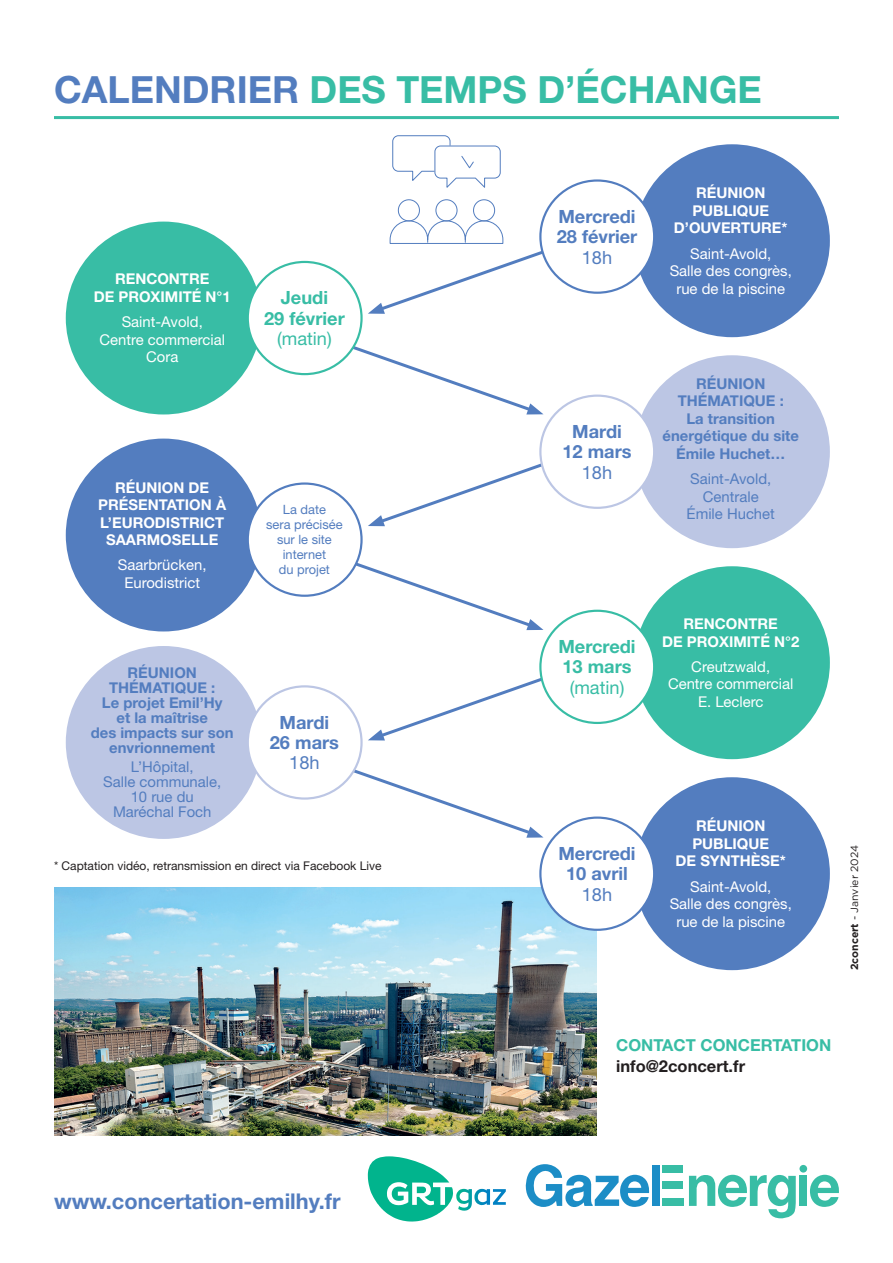
<style>
.page{position:relative;width:893px;height:1263px;background:#fff}
.page>*{position:absolute;margin:0;border:0;box-sizing:border-box;transform-origin:0 0}
.t1{font:700 37.5px "Helvetica Neue LT Std";color:#38bda5}
.t2{font:700 21.75px "Helvetica Neue LT Std";color:#537dbf}
.t3{font:700 18.15px/20.4px "Helvetica Neue LT Std";color:#537dbf;text-align:center}
.t4{font:700 18.15px/20.4px "Helvetica Neue LT Std";color:#38bda5;text-align:center}
.t5{font:18.15px "Helvetica Neue LT Std";color:#38bda5}
.t6{font:18.15px "Helvetica Neue LT Std";color:#537dbf}
.t7{font:700 16.5px "Helvetica Neue LT Std";color:#38bda5}
.t8{font:700 16.5px "Helvetica Neue LT Std";color:#231f20}
.t9{font:14.85px/17.5px "Helvetica Neue LT Std";color:#fff;text-align:center}
.t10{font:700 14.85px/17.5px "Helvetica Neue LT Std";color:#fff;text-align:center}
.t11{font:700 14.85px/15px "Helvetica Neue LT Std";color:#537dbf;text-align:center}
.t12{font:14.85px/15px "Helvetica Neue LT Std";color:#537dbf;text-align:center}
.t13{font:12.9px/15px "Helvetica Neue LT Std";color:#537dbf;text-align:center}
.t14{font:12px "Helvetica Neue LT Std";color:#231f20}
.t15{font:10.5px "Gotham";color:#231f20}
.s1{color:#537dbf}
.s2{font-weight:700}
</style>
<div class="page">
<img style="left:54px;top:887px;width:542px;height:249px">
<div style="left:662px;top:1165px;width:21px;height:7px;background:#38bda5"></div>
<div style="left:662px;top:1181px;width:20px;height:7px;background:#38bda5"></div>
<div style="left:662px;top:1198px;width:21px;height:8px;background:#38bda5"></div>
<div style="left:799px;top:1176px;width:8px;height:30px;background:#38bda5"></div>
<svg style="left:526px;top:1164px;width:124px;height:43px"></svg>
<svg style="left:810px;top:1175px;width:29px;height:32px"></svg>
<svg style="left:689px;top:1175px;width:107px;height:43px"></svg>
<div style="left:652px;top:1165px;width:8px;height:41px;background:#1c8dc6"></div>
<div style="left:799px;top:1165px;width:8px;height:7px;background:#38bda5;border-radius:50%"></div>
<svg style="left:368px;top:1156px;width:138px;height:65px"></svg>
<hr style="left:54px;top:116px;width:785px;height:3px;background:#38bda5">
<svg style="left:313px;top:334px;width:230px;height:81px"></svg>
<svg style="left:313px;top:547px;width:230px;height:83px"></svg>
<svg style="left:318px;top:758px;width:225px;height:80px"></svg>
<svg style="left:368px;top:444px;width:221px;height:82px"></svg>
<svg style="left:368px;top:658px;width:221px;height:83px"></svg>
<svg style="left:368px;top:198px;width:221px;height:116px"></svg>
<svg style="left:392px;top:135px;width:109px;height:53px"></svg>
<div style="left:66px;top:222px;width:195px;height:192px;background:#38bda5;border-radius:50%"></div>
<div style="left:248px;top:262px;width:114px;height:112px;background:#fff;border-radius:50%"></div>
<div style="left:247px;top:261px;width:116px;height:114px;border:2px solid #38bda5;border-radius:50%"></div>
<div style="left:66px;top:439px;width:195px;height:192px;background:#537dbf;border-radius:50%"></div>
<div style="left:248px;top:483px;width:114px;height:113px;background:#fff;border-radius:50%"></div>
<div style="left:247px;top:482px;width:116px;height:115px;border:2px solid #537dbf;border-radius:50%"></div>
<div style="left:66px;top:646px;width:195px;height:193px;background:#bcc6e4;border-radius:50%"></div>
<div style="left:248px;top:686px;width:114px;height:112px;background:#fff;border-radius:50%"></div>
<div style="left:247px;top:685px;width:116px;height:115px;border:2px solid #bcc6e4;border-radius:50%"></div>
<div style="left:634px;top:144px;width:196px;height:193px;background:#537dbf;border-radius:50%"></div>
<div style="left:540px;top:181px;width:114px;height:112px;background:#fff;border-radius:50%"></div>
<div style="left:539px;top:179px;width:116px;height:115px;border:2px solid #537dbf;border-radius:50%"></div>
<div style="left:634px;top:355px;width:196px;height:193px;background:#bcc6e4;border-radius:50%"></div>
<div style="left:540px;top:396px;width:114px;height:112px;background:#fff;border-radius:50%"></div>
<div style="left:539px;top:395px;width:116px;height:114px;border:2px solid #bcc6e4;border-radius:50%"></div>
<div style="left:634px;top:566px;width:196px;height:193px;background:#38bda5;border-radius:50%"></div>
<div style="left:540px;top:611px;width:114px;height:112px;background:#fff;border-radius:50%"></div>
<div style="left:539px;top:610px;width:116px;height:114px;border:2px solid #38bda5;border-radius:50%"></div>
<div style="left:634px;top:777px;width:196px;height:193px;background:#537dbf;border-radius:50%"></div>
<div style="left:540px;top:818px;width:114px;height:112px;background:#fff;border-radius:50%"></div>
<div style="left:539px;top:816px;width:116px;height:115px;border:2px solid #537dbf;border-radius:50%"></div>
<h1 class="t1" style="left:54px;top:67px;width:709px"><span class="s1">CALENDRIER</span> DES TEMPS D’ÉCHANGE</h1>
<p class="t10" style="left:94px;top:270px;width:139px">RENCONTRE<br>DE PROXIMITÉ N°1</p>
<p class="t9" style="left:100px;top:313px;width:127px">Saint-Avold,<br>Centre commercial<br>Cora</p>
<p class="t4" style="left:264px;top:287px;width:82px">Jeudi<br>29 février</p>
<p class="t5" style="left:277px;top:328px;width:56px">(matin)</p>
<p class="t10" style="left:98px;top:478px;width:129px">RÉUNION DE<br>PRÉSENTATION À<br>L’EURODISTRICT<br>SAARMOSELLE</p>
<p class="t9" style="left:118px;top:556px;width:90px">Saarbrücken,<br>Eurodistrict</p>
<p class="t11" style="left:91px;top:665px;width:144px">RÉUNION<br>THÉMATIQUE :<br>Le projet Emil’Hy<br>et la maîtrise<br>des impacts sur son envrionnement</p>
<p class="t12" style="left:103px;top:759px;width:120px">L’Hôpital,<br>Salle communale,<br>10 rue du<br>Maréchal Foch</p>
<p class="t13" style="left:266px;top:502px;width:78px">La date<br>sera précisée sur le site internet<br>du projet</p>
<p class="t3" style="left:270px;top:711px;width:71px">Mardi<br>26 mars</p>
<p class="t6" style="left:289px;top:752px;width:32px">18h</p>
<p class="t14" style="left:54px;top:858px;width:329px">* Captation vidéo, retransmission en direct via Facebook Live</p>
<p class="t3" style="left:557px;top:206px;width:82px;text-align:left">Mercredi<br>28 février</p>
<p class="t6" style="left:582px;top:246px;width:32px">18h</p>
<p class="t10" style="left:674px;top:184px;width:115px">RÉUNION<br>PUBLIQUE<br>D’OUVERTURE*</p>
<p class="t9" style="left:670px;top:244px;width:124px">Saint-Avold,<br>Salle des congrès, rue de la piscine</p>
<p class="t3" style="left:562px;top:421px;width:71px">Mardi<br>12 mars</p>
<p class="t6" style="left:582px;top:461px;width:32px">18h</p>
<p class="t11" style="left:662px;top:374px;width:138px;line-height:17.5px">RÉUNION<br>THÉMATIQUE :<br>La transition énergétique du site<br>Émile Huchet…</p>
<p class="t12" style="left:687px;top:470px;width:90px;line-height:17.5px">Saint-Avold,<br>Centrale<br>Émile Huchet</p>
<p class="t4" style="left:558px;top:636px;width:79px;text-align:left">Mercredi<br>13 mars</p>
<p class="t5" style="left:570px;top:676px;width:56px">(matin)</p>
<p class="t10" style="left:662px;top:615px;width:139px">RENCONTRE<br>DE PROXIMITÉ N°2</p>
<p class="t9" style="left:668px;top:658px;width:127px">Creutzwald,<br>Centre commercial<br>E. Leclerc</p>
<p class="t3" style="left:558px;top:843px;width:79px">Mercredi<br>10 avril</p>
<p class="t6" style="left:582px;top:883px;width:32px">18h</p>
<p class="t10" style="left:676px;top:817px;width:112px">RÉUNION<br>PUBLIQUE<br>DE SYNTHÈSE*</p>
<p class="t9" style="left:670px;top:877px;width:124px">Saint-Avold,<br>Salle des congrès, rue de la piscine</p>
<p class="t15" style="left:848px;top:970px;width:126px;rotate:-90deg"><span class="s2">2concert</span> - Janvier 2024</p>
<p class="t7" style="left:616px;top:1035px;width:217px">CONTACT CONCERTATION</p>
<p class="t8" style="left:616px;top:1055px;width:130px">info@2concert.fr</p>
<h2 class="t2" style="left:54px;top:1188px;width:288px">www.concertation-emilhy.fr</h2>
</div>
